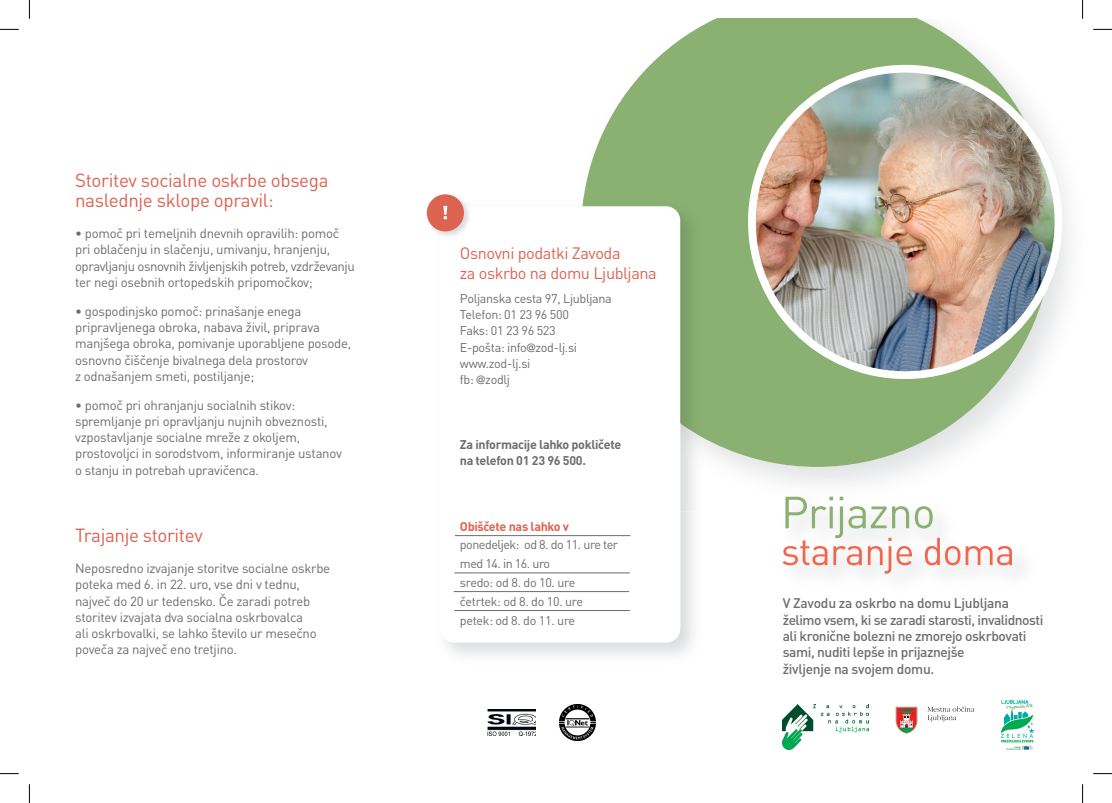
<style>
.page{position:relative;width:1112px;height:803px;background:#fff}
.page>*{position:absolute;margin:0;border:0;box-sizing:border-box;transform-origin:0 0}
.t1{font:18.75px/20px "DIN Pro";letter-spacing:-.02em;color:#dd6351}
.t2{font:16.25px/20px "DIN Pro";letter-spacing:-.025em;color:#dd6351}
.t3{font:500 13.75px/16.2px "DIN Pro";letter-spacing:-.03em;color:#6c6d70}
.t4{font:500 13.75px "DIN Pro";letter-spacing:-.02em;color:#6d6e71}
.t5{font:13.12px/16.2px "DIN Pro";letter-spacing:-.02em;color:#6c6d70}
.t6{font:12.5px/16.2px "DIN Pro";letter-spacing:-.025em;color:#6c6d70}
.t7{font:700 12.5px/16.2px "DIN Pro";letter-spacing:-.025em;color:#6c6d70}
.t8{font:700 12.5px "DIN Pro";letter-spacing:-.025em;color:#dd6351}
.s1{font-family:"Franklin Gothic"}
</style>
<div class="page">
<svg style="left:584px;top:19px;width:457px;height:448px;fill:#8ab172"></svg>
<img style="left:668px;top:511px;width:26px;height:145px">
<img style="left:680px;top:440px;width:27px;height:71px">
<img style="left:582px;top:196px;width:125px;height:244px">
<div style="left:440px;top:206px;width:240px;height:436px;background:#fff;border-radius:14px"></div>
<img style="left:756px;top:71px;width:302px;height:304px">
<div style="left:747px;top:65px;width:315px;height:314px;border:8px solid #fff;border-radius:50%"></div>
<img style="left:785px;top:489px;width:238px;height:87px">
<svg style="left:782px;top:497px;width:229px;height:76px"></svg>
<img style="left:782px;top:705px;width:86px;height:44px">
<svg style="left:927px;top:706px;width:47px;height:16px"></svg>
<svg style="left:895px;top:707px;width:22px;height:26px"></svg>
<img style="left:1001px;top:700px;width:32px;height:49px">
<img style="left:426px;top:204px;width:4px;height:20px">
<img style="left:430px;top:197px;width:37px;height:38px">
<img style="left:440px;top:206px;width:29px;height:30px">
<div style="left:427px;top:194px;width:37px;height:37px;background:#dd6351;border-radius:50%"></div>
<svg style="left:443px;top:206px;width:4px;height:13px"></svg>
<hr style="left:455px;top:535px;width:175px;height:1px;background:#6c6d70">
<hr style="left:454px;top:573px;width:175px;height:1px;background:#6c6d70">
<hr style="left:453px;top:591px;width:176px;height:1px;background:#6c6d70">
<hr style="left:454px;top:610px;width:175px;height:1px;background:#6c6d70">
<img style="left:487px;top:709px;width:48px;height:27px">
<img style="left:559px;top:705px;width:36px;height:35px">
<svg style="left:0;top:29px;width:19px;height:1px"></svg>
<svg style="left:1093px;top:29px;width:18px;height:1px"></svg>
<svg style="left:0;top:773px;width:19px;height:1px"></svg>
<svg style="left:1093px;top:773px;width:18px;height:1px"></svg>
<svg style="left:29px;top:0;width:1px;height:19px"></svg>
<svg style="left:29px;top:784px;width:1px;height:19px"></svg>
<svg style="left:1082px;top:0;width:1px;height:19px"></svg>
<svg style="left:1082px;top:784px;width:1px;height:19px"></svg>
<h1 class="t1" style="left:75px;top:168px;width:255px">Storitev socialne oskrbe obsega naslednje sklope opravil:</h1>
<p class="t5" style="left:75px;top:224px;width:281px">• pomoč pri temeljnih dnevnih opravilih: pomoč pri oblačenju in slačenju, umivanju, hranjenju, opravljanju osnovnih življenjskih potreb, vzdrževanju ter negi osebnih ortopedskih pripomočkov;</p>
<p class="t5" style="left:75px;top:301px;width:278px">• gospodinjsko pomoč: prinašanje enega pripravljenega obroka, nabava živil, priprava manjšega obroka, pomivanje uporabljene posode, osnovno čiščenje bivalnega dela prostorov<br>z odnašanjem smeti, postiljanje;</p>
<p class="t5" style="left:75px;top:395px;width:268px">• pomoč pri ohranjanju socialnih stikov: spremljanje pri opravljanju nujnih obveznosti, vzpostavljanje socialne mreže z okoljem, prostovoljci in sorodstvom, informiranje ustanov o stanju in potrebah upravičenca.</p>
<h1 class="t1" style="left:75px;top:523px;width:129px">Trajanje storitev</h1>
<p class="t5" style="left:75px;top:559px;width:256px">Neposredno izvajanje storitve socialne oskrbe poteka med 6. in 22. uro, vse dni v tednu, največ do 20 ur tedensko. Če zaradi potreb storitev izvajata dva socialna oskrbovalca<br>ali oskrbovalki, se lahko število ur mesečno poveča za največ eno tretjino.</p>
<p class="t2" style="left:460px;top:241px;width:198px">Osnovni podatki Zavoda<br>za oskrbo na domu Ljubljana</p>
<p class="t6" style="left:460px;top:289px;width:153px">Poljanska cesta 97, Ljubljana<br>Telefon: 01 23 96 500<br>Faks: 01 23 96 523<br>E-pošta: info<span class="s1">@</span>zod-lj.si www.zod-lj.si<br>fb: <span class="s1">@</span>zodlj</p>
<p class="t7" style="left:460px;top:435px;width:163px">Za informacije lahko pokličete na telefon 01 23 96 500.</p>
<p class="t8" style="left:460px;top:516px;width:110px">Obiščete nas lahko v</p>
<p class="t6" style="left:460px;top:534px;width:160px;line-height:18.8px">ponedeljek: od 8. do 11. ure ter med 14. in 16. uro<br>sredo: od 8. do 10. ure četrtek: od 8. do 10. ure petek: od 8. do 11. ure</p>
<p class="t4" style="left:782px;top:592px;width:228px">V Zavodu za oskrbo na domu Ljubljana</p>
<p class="t3" style="left:782px;top:610px;width:262px">želimo vsem, ki se zaradi starosti, invalidnosti ali kronične bolezni ne zmorejo oskrbovati sami, nuditi lepše in prijaznejše<br>življenje na svojem domu.</p>
</div>
